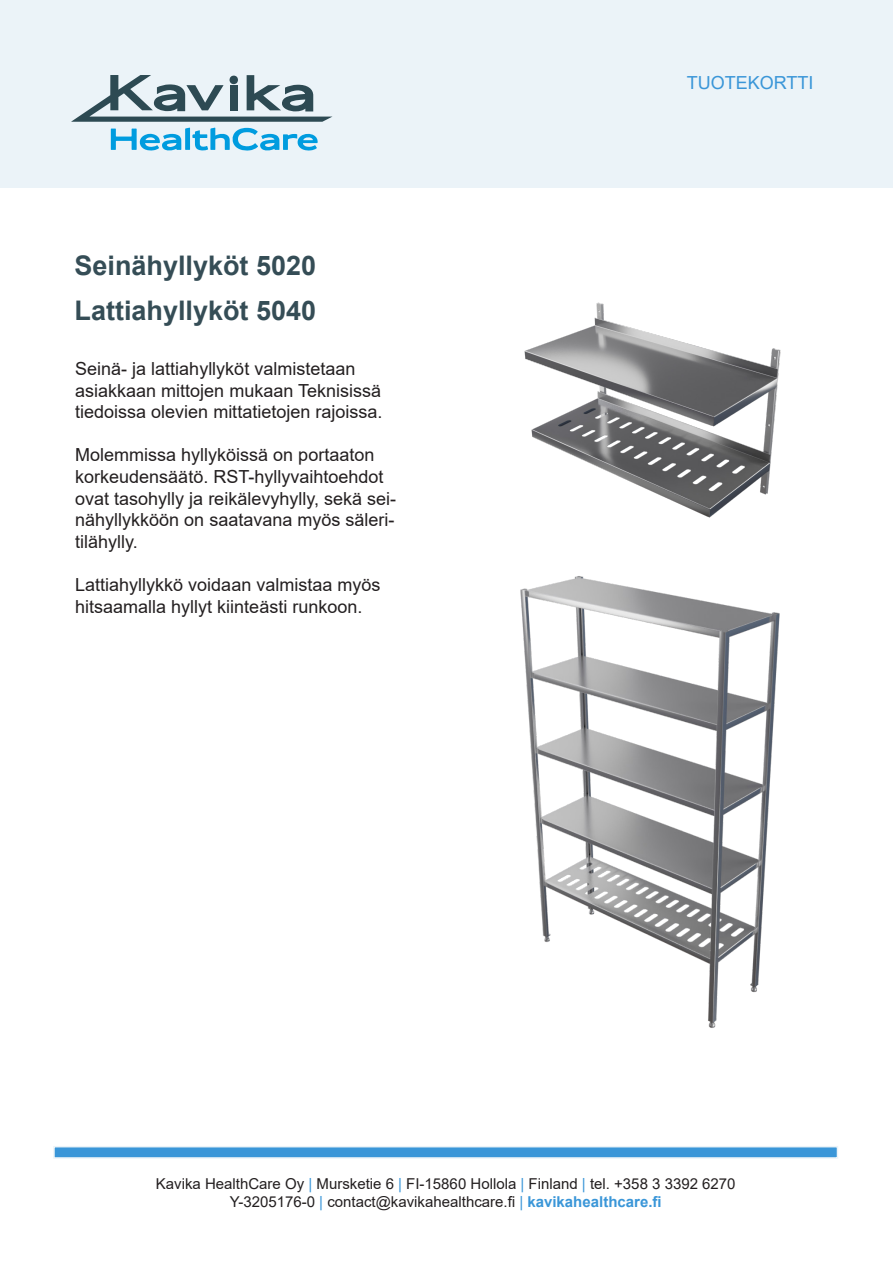
<style>
.page{position:relative;width:893px;height:1263px;background:#fff}
.page>*{position:absolute;margin:0;border:0;box-sizing:border-box;transform-origin:0 0}
.t1{font:700 27px "Arial";color:#354d56}
.t2{font:18px/21.6px "Arial";color:#231f20}
.t3{font:18px "Arial";color:#3a96d8}
.t4{font:15px "Arial";color:#231f20}
.s1{color:#3a96d8}
.s2{font-weight:700;color:#3a96d8}
</style>
<div class="page">
<div style="left:0;top:0;width:893px;height:188px;background:#ebf3f8"></div>
<div style="left:53px;top:1146px;width:785px;height:13px;background:#3a96d8;border:2px solid #ebf3f8"></div>
<svg style="left:111px;top:128px;width:207px;height:23px"></svg>
<svg style="left:71px;top:75px;width:262px;height:47px"></svg>
<img style="left:524px;top:302px;width:257px;height:216px">
<img style="left:520px;top:576px;width:260px;height:452px">
<p class="t1" style="left:75px;top:246px;width:243px">Seinähyllyköt 5020</p>
<p class="t1" style="left:75px;top:291px;width:243px">Lattiahyllyköt 5040</p>
<p class="t2" style="left:75px;top:358px;width:309px">Seinä- ja lattiahyllyköt valmistetaan asiakkaan mittojen mukaan Teknisissä tiedoissa olevien mittatietojen rajoissa.</p>
<p class="t2" style="left:75px;top:444px;width:322px">Molemmissa hyllyköissä on portaaton korkeudensäätö. RST-hyllyvaihtoehdot ovat tasohylly ja reikälevyhylly, sekä sei&shy;nähyllykköön on saatavana myös säleri&shy;tilähylly.</p>
<p class="t2" style="left:75px;top:574px;width:307px">Lattiahyllykkö voidaan valmistaa myös hitsaamalla hyllyt kiinteästi runkoon.</p>
<p class="t3" style="left:687px;top:70px;width:128px">TUOTEKORTTI</p>
<p class="t4" style="left:156px;top:1173px;width:581px">Kavika HealthCare Oy <span class="s1">|</span> Mursketie 6 <span class="s1">|</span> FI-15860 Hollola <span class="s1">|</span> Finland <span class="s1">|</span> tel. +358 3 3392 6270</p>
<p class="t4" style="left:230px;top:1191px;width:433px">Y-3205176-0 <span class="s1">|</span> contact@kavikahealthcare.fi <span class="s1">|</span> <span class="s2">kavikahealthcare.fi</span></p>
</div>
